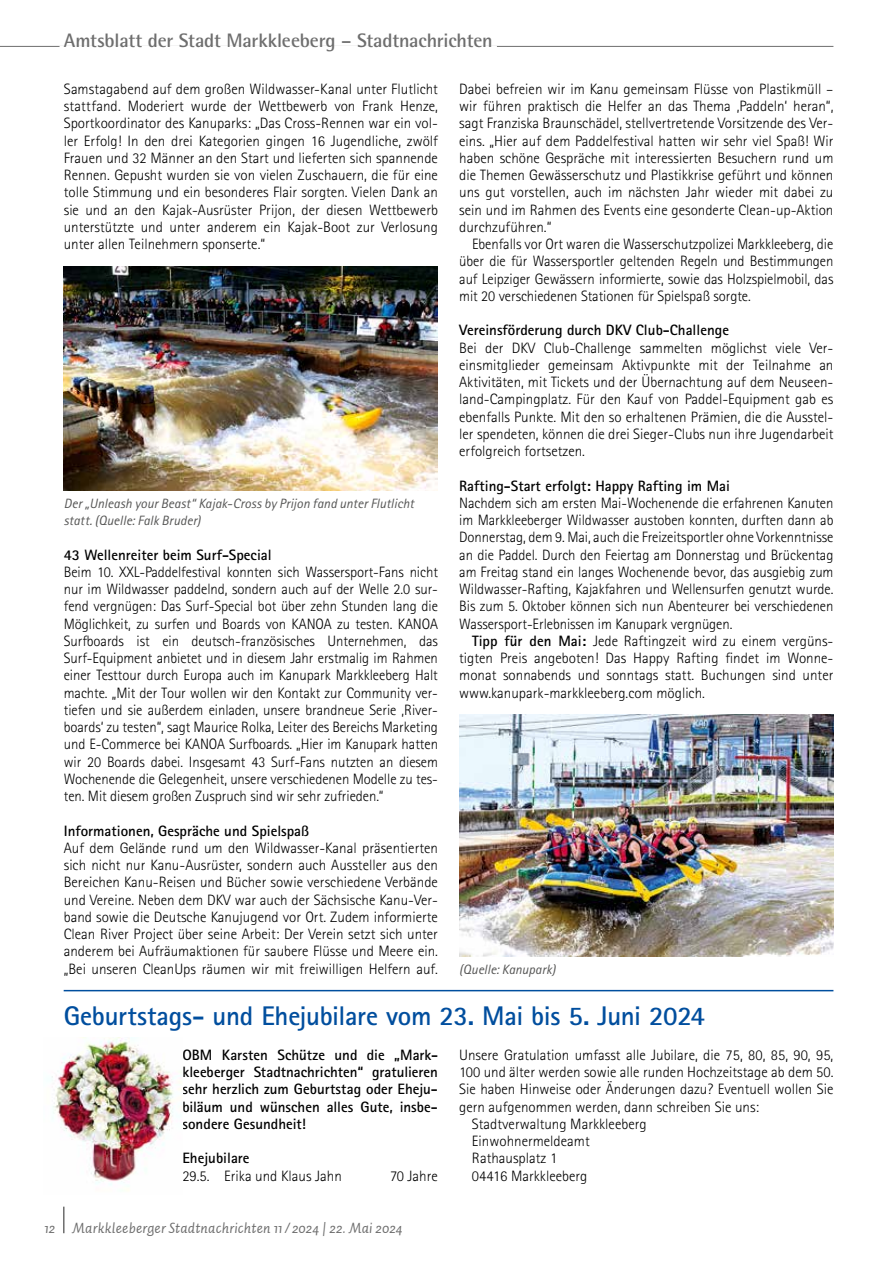
<style>
.page{position:relative;width:893px;height:1263px;background:#fff}
.page>*{position:absolute;margin:0;border:0;box-sizing:border-box;transform-origin:0 0}
.t1{font:700 27px "Rotis Sans Serif Std";letter-spacing:-.01em;color:#004e9e}
.t2{font:700 19.5px "Rotis Semi Sans Std";letter-spacing:-.01em;color:#6e6e6e}
.t3{font:300 15px/17.2px "Rotis Sans Serif Std";color:#000;text-align:justify}
.t4{font:700 15px/17.2px "Rotis Sans Serif Std";color:#000;text-align:justify}
.t5{font:italic 15px "Auto 2";letter-spacing:.01em;color:#6e6e6e}
.t6{font:italic 13.5px/17.2px "Rotis Sans Serif Std";color:#565655}
.s1{font-weight:700}
</style>
<div class="page">
<hr style="left:63px;top:1206px;width:2px;height:27px;background:#6e6e6e">
<hr style="left:0;top:46px;width:833px;height:1px;background:#6e6e6e">
<hr style="left:60px;top:46px;width:437px;height:1px;background:#fff">
<img style="left:459px;top:715px;width:374px;height:241px">
<img style="left:64px;top:266px;width:374px;height:225px">
<hr style="left:64px;top:990px;width:769px;height:1px;background:#004e9e">
<img style="left:52px;top:1038px;width:130px;height:153px">
<h2 class="t2" style="left:64px;top:28px;width:430px">Amtsblatt der Stadt Markkleeberg – Stadtnachrichten</h2>
<p class="t3" style="left:64px;top:80px;width:376px">Samstagabend auf dem großen Wildwasser-Kanal unter Flutlicht stattfand. Moderiert wurde der Wettbewerb von Frank Henze, Sportkoordinator des Kanuparks: „Das Cross-Rennen war ein vol&shy;ler Erfolg! In den drei Kategorien gingen 16 Jugendliche, zwölf Frauen und 32 Männer an den Start und lieferten sich spannende Rennen. Gepusht wurden sie von vielen Zuschauern, die für eine tolle Stimmung und ein besonderes Flair sorgten. Vielen Dank an sie und an den Kajak-Ausrüster Prijon, der diesen Wettbewerb unterstützte und unter anderem ein Kajak-Boot zur Verlosung unter allen Teilnehmern sponserte.“</p>
<p class="t3" style="left:459px;top:80px;width:376px">Dabei befreien wir im Kanu gemeinsam Flüsse von Plastikmüll – wir führen praktisch die Helfer an das Thema ‚Paddeln‘ heran“, sagt Franziska Braunschädel, stellvertretende Vorsitzende des Ver&shy;eins. „Hier auf dem Paddelfestival hatten wir sehr viel Spaß! Wir haben schöne Gespräche mit interessierten Besuchern rund um die Themen Gewässerschutz und Plastikkrise geführt und können uns gut vorstellen, auch im nächsten Jahr wieder mit dabei zu sein und im Rahmen des Events eine gesonderte Clean-up-Aktion durchzuführen.“</p>
<p class="t3" style="left:459px;top:235px;width:376px;text-indent:13px">Ebenfalls vor Ort waren die Wasserschutzpolizei Markkleeberg, die über die für Wassersportler geltenden Regeln und Bestimmungen auf Leipziger Gewässern informierte, sowie das Holzspielmobil, das mit 20 verschiedenen Stationen für Spielspaß sorgte.</p>
<p class="t4" style="left:459px;top:321px;width:271px">Vereinsförderung durch DKV Club-Challenge</p>
<p class="t3" style="left:459px;top:339px;width:376px">Bei der DKV Club-Challenge sammelten möglichst viele Ver&shy;einsmitglieder gemeinsam Aktivpunkte mit der Teilnahme an Aktivitäten, mit Tickets und der Übernachtung auf dem Neuseen&shy;land-Campingplatz. Für den Kauf von Paddel-Equipment gab es ebenfalls Punkte. Mit den so erhaltenen Prämien, die die Ausstel&shy;ler spendeten, können die drei Sieger-Clubs nun ihre Jugendarbeit erfolgreich fortsetzen.</p>
<p class="t4" style="left:459px;top:477px;width:272px">Rafting-Start erfolgt: Happy Rafting im Mai</p>
<p class="t3" style="left:459px;top:494px;width:376px">Nachdem sich am ersten Mai-Wochenende die erfahrenen Kanuten im Markkleeberger Wildwasser austoben konnten, durften dann ab Donnerstag, dem 9. Mai, auch die Freizeitsportler ohne Vorkenntnisse an die Paddel. Durch den Feiertag am Donnerstag und Brückentag am Freitag stand ein langes Wochenende bevor, das ausgiebig zum Wildwasser-Rafting, Kajakfahren und Wellensurfen genutzt wurde.<br>Bis zum 5. Oktober können sich nun Abenteurer bei verschiedenen Wassersport-Erlebnissen im Kanupark vergnügen.</p>
<p class="t3" style="left:459px;top:632px;width:376px;text-indent:13px"><span class="s1">Tipp für den Mai:</span> Jede Raftingzeit wird zu einem vergüns&shy;tigten Preis angeboten! Das Happy Rafting findet im Wonne&shy;monat sonnabends und sonntags statt. Buchungen sind unter www.kanupark-markkleeberg.com möglich.</p>
<p class="t6" style="left:64px;top:495px;width:352px">Der „Unleash your Beast“ Kajak-Cross by Prijon fand unter Flutlicht statt. (Quelle: Falk Bruder)</p>
<p class="t4" style="left:64px;top:546px;width:209px">43 Wellenreiter beim Surf-Special</p>
<p class="t3" style="left:64px;top:563px;width:376px">Beim 10. XXL-Paddelfestival konnten sich Wassersport-Fans nicht nur im Wildwasser paddelnd, sondern auch auf der Welle 2.0 sur&shy;fend vergnügen: Das Surf-Special bot über zehn Stunden lang die Möglichkeit, zu surfen und Boards von KANOA zu testen. KANOA Surfboards ist ein deutsch-französisches Unternehmen, das Surf-Equipment anbietet und in diesem Jahr erstmalig im Rahmen einer Testtour durch Europa auch im Kanupark Markkleeberg Halt machte. „Mit der Tour wollen wir den Kontakt zur Community ver&shy;tiefen und sie außerdem einladen, unsere brandneue Serie ‚River&shy;boards‘ zu testen“, sagt Maurice Rolka, Leiter des Bereichs Marketing und E-Commerce bei KANOA Surfboards. „Hier im Kanupark hatten wir 20 Boards dabei. Insgesamt 43 Surf-Fans nutzten an diesem Wochenende die Gelegenheit, unsere verschiedenen Modelle zu tes&shy;ten. Mit diesem großen Zuspruch sind wir sehr zufrieden.“</p>
<p class="t4" style="left:64px;top:822px;width:247px">Informationen, Gespräche und Spielspaß</p>
<p class="t3" style="left:64px;top:839px;width:376px">Auf dem Gelände rund um den Wildwasser-Kanal präsentierten sich nicht nur Kanu-Ausrüster, sondern auch Aussteller aus den Bereichen Kanu-Reisen und Bücher sowie verschiedene Verbände und Vereine. Neben dem DKV war auch der Sächsische Kanu-Ver&shy;band sowie die Deutsche Kanujugend vor Ort. Zudem informierte Clean River Project über seine Arbeit: Der Verein setzt sich unter anderem bei Aufräumaktionen für saubere Flüsse und Meere ein. „Bei unseren CleanUps räumen wir mit freiwilligen Helfern auf.</p>
<p class="t6" style="left:459px;top:960px;width:98px">(Quelle: Kanupark)</p>
<h1 class="t1" style="left:64px;top:999px;width:643px">Geburtstags- und Ehejubilare vom 23. Mai bis 5. Juni 2024</h1>
<p class="t4" style="left:182px;top:1046px;width:257px">OBM Karsten Schütze und die „Mark&shy;kleeberger Stadtnachrichten“ gratulieren sehr herzlich zum Geburtstag oder Eheju&shy;biläum und wünschen alles Gute, insbe&shy;sondere Gesundheit!</p>
<p class="t4" style="left:182px;top:1149px;width:69px">Ehejubilare</p>
<p class="t3" style="left:182px;top:1167px;width:161px">29.5. Erika und Klaus Jahn</p>
<p class="t3" style="left:390px;top:1167px;width:49px">70 Jahre</p>
<p class="t3" style="left:459px;top:1046px;width:376px">Unsere Gratulation umfasst alle Jubilare, die 75, 80, 85, 90, 95,</p>
<p class="t3" style="left:459px;top:1063px;width:376px">100 und älter werden sowie alle runden Hochzeitstage ab dem 50.</p>
<p class="t3" style="left:459px;top:1081px;width:376px">Sie haben Hinweise oder Änderungen dazu? Eventuell wollen Sie</p>
<p class="t3" style="left:459px;top:1098px;width:301px">gern aufgenommen werden, dann schreiben Sie uns:</p>
<p class="t3" style="left:472px;top:1115px;width:176px">Stadtverwaltung Markkleeberg</p>
<p class="t3" style="left:472px;top:1132px;width:119px">Einwohnermeldeamt</p>
<p class="t3" style="left:472px;top:1150px;width:87px">Rathausplatz 1</p>
<p class="t3" style="left:472px;top:1167px;width:117px">04416 Markkleeberg</p>
<p class="t5" style="left:45px;top:1218px;width:360px">12 Markkleeberger Stadtnachrichten 11/ 2024 | 22. Mai 2024</p>
</div>
